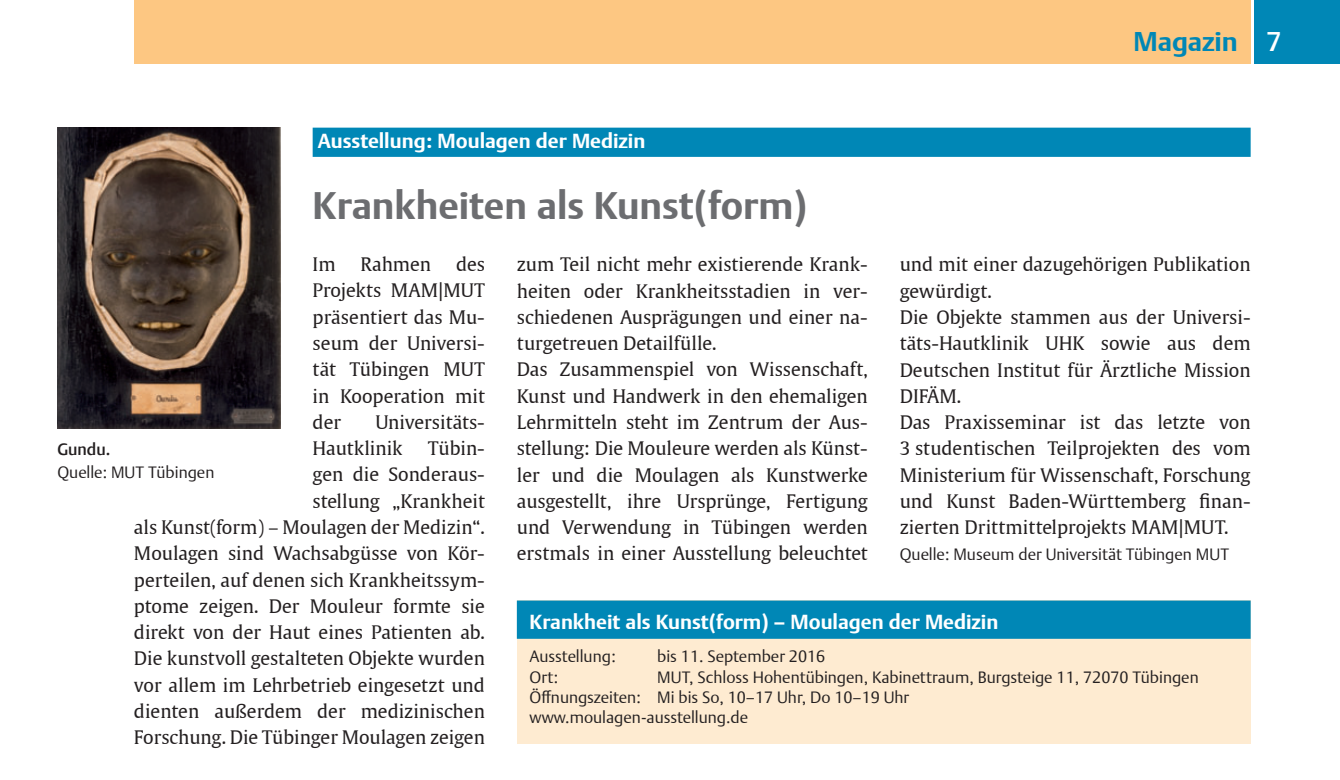
<style>
.page{position:relative;width:1340px;height:780px;background:#fff}
.page>*{position:absolute;margin:0;border:0;box-sizing:border-box;transform-origin:0 0}
.t1{font:700 38.25px "Thieme Argo 2011";color:#6c6d70}
.t2{font:700 27px "Thieme Argo 2011";letter-spacing:-.005em;color:#0087b6}
.t3{font:700 20.25px "Thieme Argo 2011";color:#fff}
.t4{font:18.45px/26.3px "Thieme Gulliver 2011";color:#231f20}
.t5{font:300 16.2px/20.2px "Thieme Argo 2011";color:#231f20}
.t6{font:500 16.2px "Thieme Argo 2011";color:#231f20}
.s1{font-weight:500;color:#fff}
</style>
<div class="page">
<div style="left:1253px;top:0;width:86px;height:64px;background:#0087b6"></div>
<div style="left:134px;top:0;width:1116px;height:64px;background:#fdc782"></div>
<div style="left:313px;top:128px;width:937px;height:29px;background:#0087b6"></div>
<div style="left:517px;top:601px;width:733px;height:143px;background:#feebd1"></div>
<div style="left:517px;top:601px;width:733px;height:38px;background:#0087b6"></div>
<img style="left:57px;top:128px;width:224px;height:301px">
<h2 class="t2" style="left:1133px;top:23px;width:150px">Magazin <span class="s1">7</span></h2>
<p class="t3" style="left:318px;top:127px;width:329px">Ausstellung: Moulagen der Medizin</p>
<h1 class="t1" style="left:313px;top:179px;width:496px">Krankheiten als Kunst(form)</h1>
<p class="t4" style="left:313px;top:250px;width:24px">Im</p>
<p class="t4" style="left:360px;top:250px;width:72px">Rahmen</p>
<p class="t4" style="left:313px;top:250px;width:174px;text-align:justify;text-indent:143px">des Projekts MAM|MUT präsentiert das Mu&shy;seum der Universi&shy;tät Tübingen MUT in Kooperation mit der</p>
<p class="t4" style="left:517px;top:251px;width:352px">zum Teil nicht mehr existierende Krank&shy;heiten oder Krankheitsstadien in ver&shy;schiedenen Ausprägungen und einer na&shy;turgetreuen Detailfülle.<br>Das Zusammenspiel von Wissenschaft, Kunst und Handwerk in den ehemaligen Lehrmitteln steht im Zentrum der Aus&shy;stellung: Die Mouleure werden als Künst&shy;ler und die Moulagen als Kunstwerke ausgestellt, ihre Ursprünge, Fertigung und Verwendung in Tübingen werden erstmals in einer Ausstellung beleuchtet</p>
<p class="t4" style="left:899px;top:251px;width:352px">und mit einer dazugehörigen Publikation gewürdigt.<br>Die Objekte stammen aus der Universi&shy;täts-Hautklinik UHK sowie aus dem Deutschen Institut für Ärztliche Mission DIFÄM.<br>Das Praxisseminar ist das letzte von 3 studentischen Teilprojekten des vom Ministerium für Wissenschaft, Forschung und Kunst Baden-Württemberg finan&shy;zierten Drittmittelprojekts MAM|MUT.</p>
<p class="t4" style="left:313px;top:408px;width:172px;text-indent:63px">Universitäts-<br>Hautklinik</p>
<p class="t4" style="left:134px;top:434px;width:352px;text-align:right">Tübin-<br>gen die Sonderaus-<br>stellung „Krankheit<br>als Kunst(form) – Moulagen der Medizin“.<br>Moulagen sind Wachsabgüsse von Kör&shy;perteilen, auf denen sich Krankheitssym&shy;ptome zeigen. Der Mouleur formte sie direkt von der Haut eines Patienten ab.<br>Die kunstvoll gestalteten Objekte wurden vor allem im Lehrbetrieb eingesetzt und dienten außerdem der medizinischen Forschung. Die Tübinger Moulagen zeigen</p>
<p class="t6" style="left:57px;top:439px;width:55px">Gundu.</p>
<p class="t5" style="left:57px;top:461px;width:158px">Quelle: MUT Tübingen</p>
<p class="t5" style="left:899px;top:544px;width:331px">Quelle: Museum der Universität Tübingen MUT</p>
<p class="t3" style="left:529px;top:608px;width:470px">Krankheit als Kunst(form) – Moulagen der Medizin</p>
<p class="t5" style="left:529px;top:646px;width:88px">Ausstellung:</p>
<p class="t5" style="left:657px;top:646px;width:170px">bis 11. September 2016</p>
<p class="t5" style="left:529px;top:666px;width:30px">Ort:</p>
<p class="t5" style="left:529px;top:666px;width:670px;text-indent:128px">MUT, Schloss Hohentübingen, Kabinettraum, Burgsteige 11, 72070 Tübingen<br>Öffnungszeiten: Mi bis So, 10–17 Uhr, Do 10–19 Uhr<br>www.moulagen-ausstellung.de</p>
</div>
